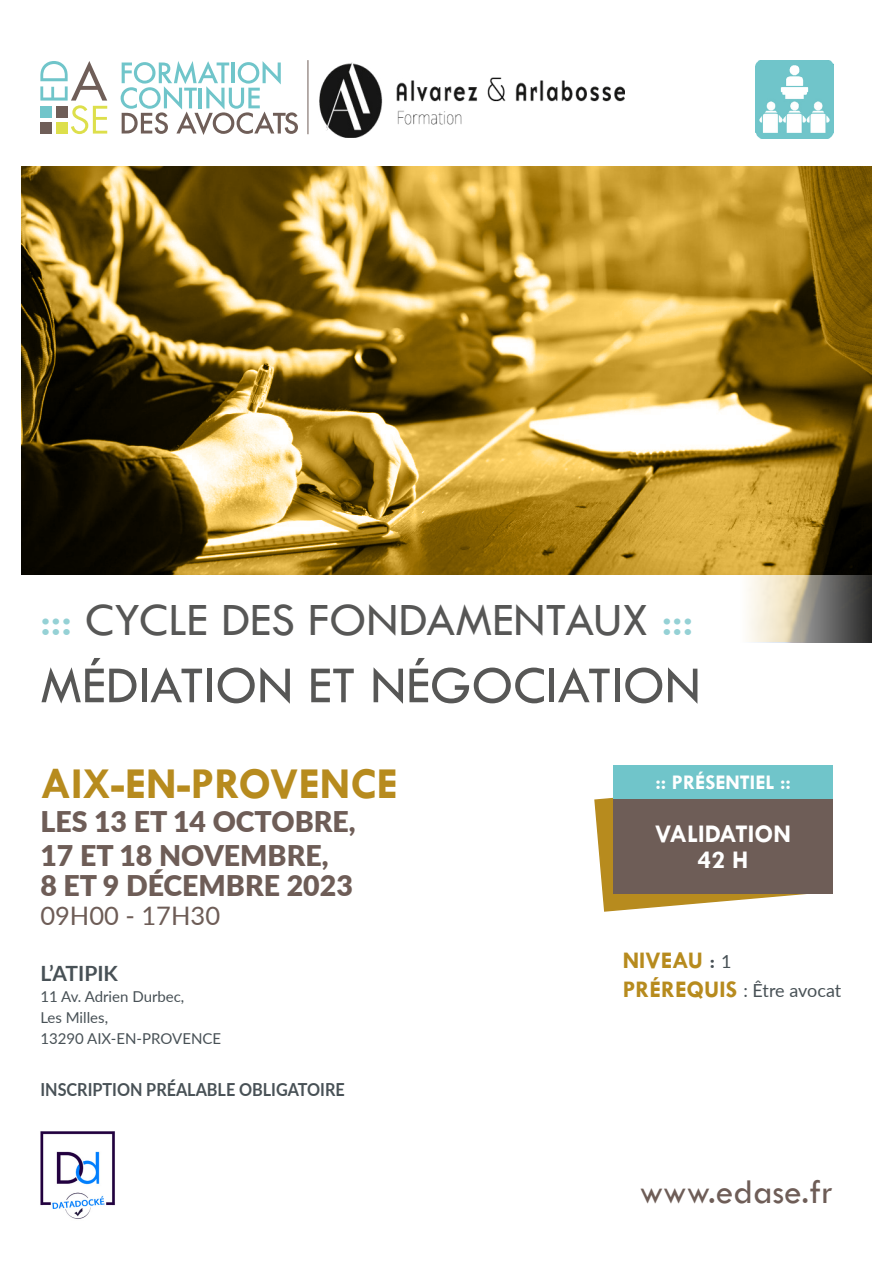
<style>
.page{position:relative;width:893px;height:1263px;background:#fff}
.page>*{position:absolute;margin:0;border:0;box-sizing:border-box;transform-origin:0 0}
.t1{font:54px "Tw Cen";color:#575756}
.t2{font:48px "Tw Cen";color:#575756}
.t3{font:700 44.55px "Tw Cen";color:#b78b1e}
.t4{font:35.25px "Tw Cen";color:#6e5d57}
.t5{font:900 28.5px/33.9px "Lato";color:#6e5d57}
.t6{font:700 25.65px/25.7px "Tw Cen";color:#fff;text-align:center}
.t7{font:25.5px "Lato";color:#6e5d57}
.t8{font:700 24px "Tw Cen";color:#b78b1e}
.t9{font:700 21px "Tw Cen";color:#fff}
.t10{font:700 21px "Lato";color:#485156}
.t11{font:700 18px "Lato";color:#485156;scale:.9 1}
.t12{font:18px "Lato";letter-spacing:-.01em;color:#485156}
.t13{font:15px/21px "Lato";color:#485156}
.s1{color:#95d1d5}
.s2{font-weight:400;color:#485156}
.s3{font-family:"Lato";font-weight:400;font-size:18px;color:#485156}
.s4{font-family:"Tw Cen";font-weight:700;font-size:24px;color:#b78b1e}
</style>
<div class="page">
<svg style="left:21px;top:167px;width:851px;height:408px"></svg>
<img style="left:40px;top:1131px;width:75px;height:88px">
<svg style="left:40px;top:61px;width:67px;height:73px"></svg>
<div style="left:40px;top:106px;width:12px;height:12px;background:#70c5ca"></div>
<div style="left:56px;top:106px;width:12px;height:12px;background:#6f5e58"></div>
<div style="left:40px;top:122px;width:12px;height:11px;background:#6f5e58"></div>
<div style="left:56px;top:122px;width:12px;height:11px;background:#dddf4b"></div>
<svg style="left:121px;top:61px;width:177px;height:74px"></svg>
<svg style="left:594px;top:797px;width:212px;height:115px"></svg>
<div style="left:613px;top:799px;width:220px;height:95px;background:#6e5d57"></div>
<div style="left:613px;top:765px;width:220px;height:34px;background:#70c5ca"></div>
<img style="left:755px;top:61px;width:78px;height:77px">
<hr style="left:308px;top:60px;width:1px;height:74px;background:#6e5d57">
<img style="left:319px;top:62px;width:305px;height:76px">
<h2 class="t2" style="left:40px;top:591px;width:654px"><span class="s1">:::</span> CYCLE DES FONDAMENTAUX <span class="s1">:::</span></h2>
<h1 class="t1" style="left:40px;top:653px;width:662px">MÉDIATION ET NÉGOCIATION</h1>
<h3 class="t3" style="left:40px;top:757px;width:359px">AIX-EN-PROVENCE</h3>
<p class="t5" style="left:40px;top:803px;width:317px">LES 13 ET 14 OCTOBRE,<br>17 ET 18 NOVEMBRE,</p>
<p class="t5" style="left:40px;top:867px;width:314px">8 ET 9 DÉCEMBRE 2023</p>
<p class="t7" style="left:40px;top:898px;width:181px">09H00 - 17H30</p>
<p class="t10" style="left:40px;top:957px;width:79px">L’ATIPIK</p>
<p class="t13" style="left:40px;top:985px;width:182px">11 Av. Adrien Durbec,<br>Les Milles,<br>13290 AIX-EN-PROVENCE</p>
<p class="t11" style="left:40px;top:1076px;width:340px">INSCRIPTION PRÉALABLE OBLIGATOIRE</p>
<p class="t9" style="left:655px;top:770px;width:137px">:: PRÉSENTIEL ::</p>
<p class="t6" style="left:655px;top:821px;width:137px">VALIDATION<br>42 H</p>
<p class="t8" style="left:623px;top:946px;width:110px">NIVEAU <span class="s2">:</span> <span class="s3">1</span></p>
<p class="t12" style="left:623px;top:977px;width:220px"><span class="s4">PRÉREQUIS</span> : Être avocat</p>
<p class="t4" style="left:640px;top:1170px;width:195px">www.edase.fr</p>
</div>
